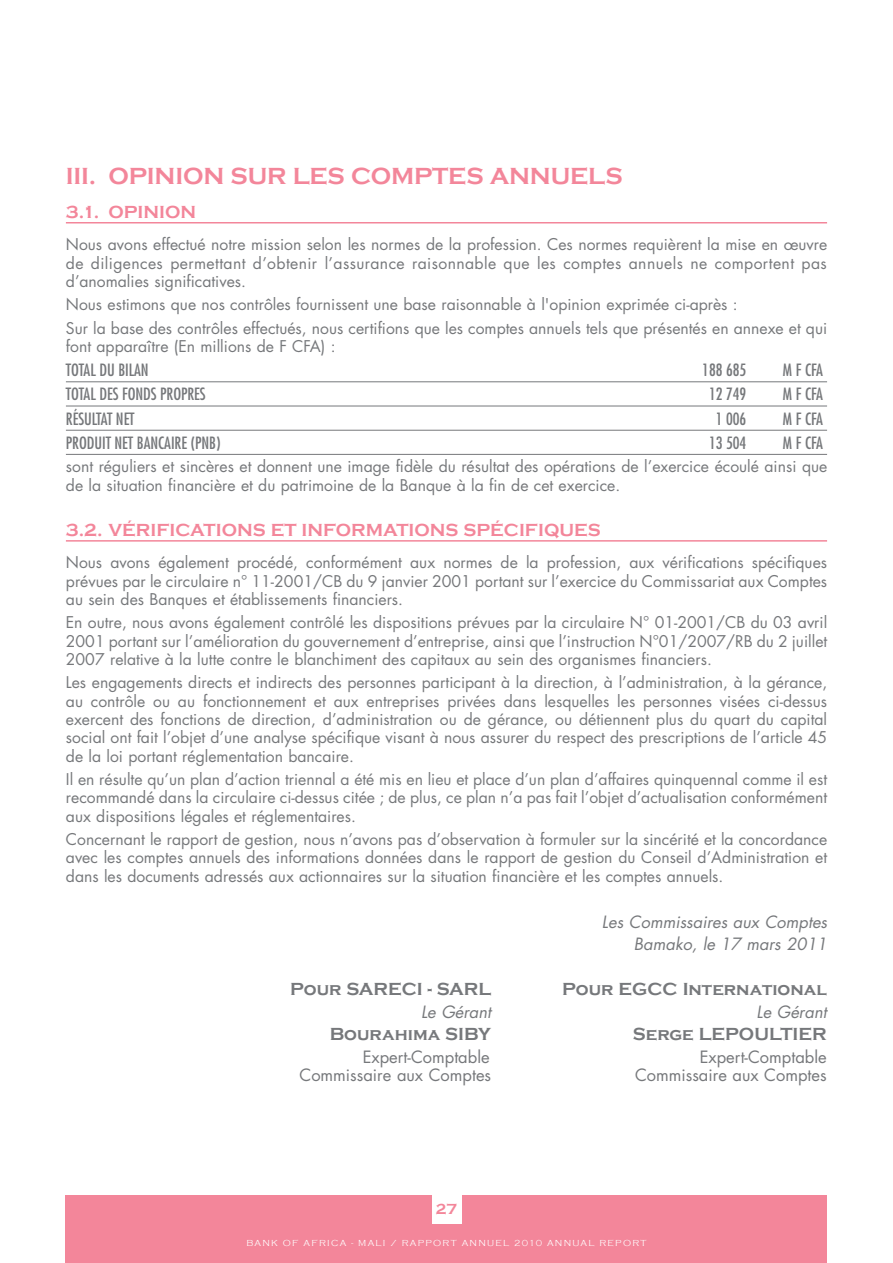
<style>
.page{position:relative;width:893px;height:1263px;background:#fff}
.page>*{position:absolute;margin:0;border:0;box-sizing:border-box;transform-origin:0 0}
.t1{font:700 24px "Copperplate Gothic";letter-spacing:-.005em;color:#f3869a}
.t2{font:700 18px "Copperplate Gothic";color:#76787b}
.t3{font:700 18px "Copperplate Gothic";color:#f3869a}
.t4{font:condensed 16.5px "Futura";letter-spacing:-.005em;color:#76787b}
.t5{font:16.5px "Futura";color:#76787b}
.t6{font:italic 16.5px/22.5px "Futura";color:#76787b;text-align:right}
.t7{font:15.75px/18.3px "Futura";color:#76787b;text-align:justify}
.t8{font:700 15px "Copperplate Gothic";color:#f3869a}
.t9{font:300 9px "Copperplate Gothic";letter-spacing:.145em;color:#fff}
</style>
<div class="page">
<div style="left:66px;top:1195px;width:761px;height:68px;background:#f3869a"></div>
<div style="left:432px;top:1194px;width:29px;height:30px;background:#fff"></div>
<hr style="left:66px;top:222px;width:761px;height:1px;background:#f3869a">
<hr style="left:66px;top:381px;width:761px;height:1px;background:#76787b">
<hr style="left:66px;top:406px;width:761px;height:1px;background:#76787b">
<hr style="left:66px;top:430px;width:761px;height:1px;background:#76787b">
<hr style="left:66px;top:454px;width:761px;height:1px;background:#76787b">
<hr style="left:66px;top:540px;width:761px;height:2px;background:#f3869a">
<h1 class="t1" style="left:66px;top:163px;width:558px">III. OPINION-SUR-LES-COMPTES-ANNUELS</h1>
<p class="t3" style="left:66px;top:202px;width:132px">3.1. OPINION</p>
<p class="t7" style="left:66px;top:237px;width:763px">Nous avons effectué notre mission selon les normes de la profession. Ces normes requièrent la mise en œuvre de diligences permettant d’obtenir l’assurance raisonnable que les comptes annuels ne comportent pas d’anomalies significatives.</p>
<p class="t7" style="left:66px;top:294px;width:763px;line-height:23.4px">Nous estimons que nos contrôles fournissent une base raisonnable à l'opinion exprimée ci-après :<br>Sur la base des contrôles effectués, nous certifions que les comptes annuels tels que présentés en annexe et qui</p>
<p class="t7" style="left:66px;top:338px;width:271px">font apparaître (En millions de F CFA) :</p>
<p class="t4" style="left:66px;top:362px;width:84px">TOTAL DU BILAN</p>
<p class="t4" style="left:702px;top:362px;width:46px">188 685</p>
<p class="t4" style="left:783px;top:362px;width:41px">M F CFA</p>
<p class="t4" style="left:66px;top:387px;width:141px">TOTAL DES FONDS PROPRES</p>
<p class="t4" style="left:709px;top:387px;width:39px">12 749</p>
<p class="t4" style="left:783px;top:387px;width:41px">M F CFA</p>
<p class="t4" style="left:66px;top:411px;width:70px">RÉSULTAT NET</p>
<p class="t4" style="left:716px;top:411px;width:32px">1 006</p>
<p class="t4" style="left:783px;top:411px;width:41px">M F CFA</p>
<p class="t4" style="left:66px;top:435px;width:156px">PRODUIT NET BANCAIRE (PNB)</p>
<p class="t4" style="left:709px;top:435px;width:39px">13 504</p>
<p class="t4" style="left:783px;top:435px;width:41px">M F CFA</p>
<p class="t7" style="left:66px;top:459px;width:763px">sont réguliers et sincères et donnent une image fidèle du résultat des opérations de l’exercice écoulé ainsi que de la situation financière et du patrimoine de la Banque à la fin de cet exercice.</p>
<p class="t3" style="left:66px;top:520px;width:536px">3.2. VÉRIFICATIONS-ET-INFORMATIONS-SPÉCIFIQUES</p>
<p class="t7" style="left:66px;top:555px;width:763px">Nous avons également procédé, conformément aux normes de la profession, aux vérifications spécifiques prévues par le circulaire n° 11-2001/CB du 9 janvier 2001 portant sur l’exercice du Commissariat aux Comptes au sein des Banques et établissements financiers.</p>
<p class="t7" style="left:66px;top:615px;width:763px">En outre, nous avons également contrôlé les dispositions prévues par la circulaire N° 01-2001/CB du 03 avril 2001 portant sur l’amélioration du gouvernement d’entreprise, ainsi que l’instruction N°01/2007/RB du 2 juillet 2007 relative à la lutte contre le blanchiment des capitaux au sein des organismes financiers.</p>
<p class="t7" style="left:66px;top:675px;width:763px">Les engagements directs et indirects des personnes participant à la direction, à l’administration, à la gérance, au contrôle ou au fonctionnement et aux entreprises privées dans lesquelles les personnes visées ci-dessus exercent des fonctions de direction, d’administration ou de gérance, ou détiennent plus du quart du capital social ont fait l’objet d’une analyse spécifique visant à nous assurer du respect des prescriptions de l’article 45 de la loi portant réglementation bancaire.</p>
<p class="t7" style="left:66px;top:771px;width:763px">Il en résulte qu’un plan d’action triennal a été mis en lieu et place d’un plan d’affaires quinquennal comme il est recommandé dans la circulaire ci-dessus citée ; de plus, ce plan n’a pas fait l’objet d’actualisation conformément aux dispositions légales et réglementaires.</p>
<p class="t7" style="left:66px;top:831px;width:763px">Concernant le rapport de gestion, nous n’avons pas d’observation à formuler sur la sincérité et la concordance avec les comptes annuels des informations données dans le rapport de gestion du Conseil d’Administration et dans les documents adressés aux actionnaires sur la situation financière et les comptes annuels.</p>
<p class="t6" style="left:602px;top:912px;width:227px">Les Commissaires aux Comptes<br>Bamako, le 17 mars 2011</p>
<p class="t2" style="left:290px;top:979px;width:202px">Pour-SARECI---SARL</p>
<p class="t2" style="left:562px;top:979px;width:266px">Pour-EGCC-International</p>
<p class="t6" style="left:421px;top:1002px;width:72px">Le Gérant</p>
<p class="t6" style="left:756px;top:1002px;width:72px">Le Gérant</p>
<p class="t2" style="left:330px;top:1024px;width:163px">Bourahima-SIBY</p>
<p class="t2" style="left:633px;top:1024px;width:195px">Serge-LEPOULTIER</p>
<p class="t5" style="left:363px;top:1049px;width:128px">Expert-Comptable</p>
<p class="t5" style="left:700px;top:1049px;width:128px">Expert-Comptable</p>
<p class="t5" style="left:300px;top:1067px;width:193px">Commissaire aux Comptes</p>
<p class="t5" style="left:635px;top:1067px;width:193px">Commissaire aux Comptes</p>
<p class="t8" style="left:436px;top:1200px;width:23px">27</p>
<p class="t9" style="left:246px;top:1238px;width:402px">BANK OF AFRICA - MALI / RAPPORT ANNUEL 2010 ANNUAL REPORT</p>
</div>
